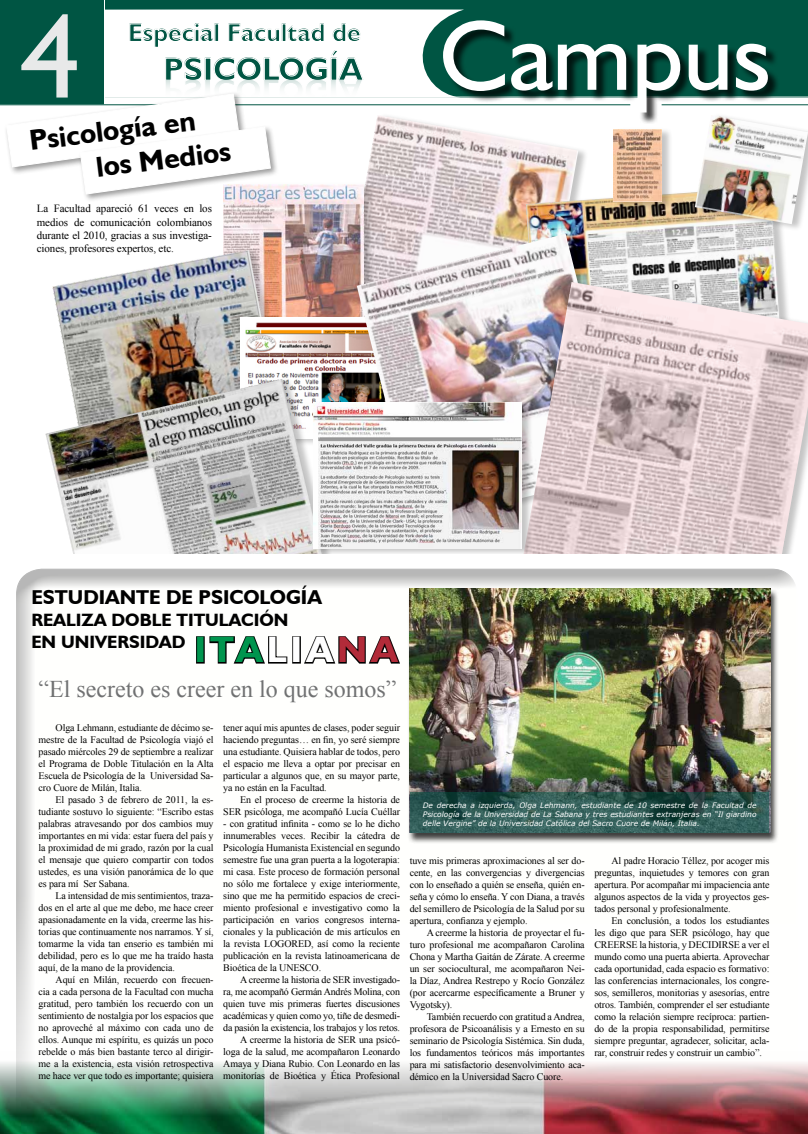
<style>
.page{position:relative;width:808px;height:1134px;background:#fff}
.page>*{position:absolute;margin:0;border:0;box-sizing:border-box;transform-origin:0 0}
.t1{font:120px "Humanist 521 BT";color:#e8e9e9}
.t2{font:100px "Humanist 521 BT";color:#fff}
.t3{font:700 36.8px "Humanist 521 BT";letter-spacing:.11em;color:#00954e}
.t4{font:700 32.4px "Humanist 521 BT";color:#005543}
.t5{font:700 28.9px/34.6px "Humanist 521 BT";color:#000}
.t6{font:700 25.6px "Humanist 521 BT";color:#005543}
.t7{font:24px "Times New Roman";color:#707172}
.t8{font:700 20.1px "Humanist 521 BT";color:#000}
.t9{font:700 17.8px/22.3px "Humanist 521 BT";color:#000}
.t10{font:11px/13.2px "Times New Roman";letter-spacing:-.01em;color:#000;text-align:justify}
.t11{font:10px/12px "Times New Roman";letter-spacing:-.01em;color:#000;text-align:justify}
.t12{font:italic 7.5px/9px "Verdana";color:#fff;text-align:justify}
.s1{color:#fff}
.s2{color:#b22b39}
</style>
<div class="page">
<img style="left:375px;top:135px;width:203px;height:96px">
<img style="left:223px;top:195px;width:140px;height:120px">
<img style="left:52px;top:250px;width:246px;height:126px">
<img style="left:526px;top:187px;width:257px;height:92px">
<img style="left:241px;top:318px;width:116px;height:82px">
<img style="left:45px;top:379px;width:279px;height:175px">
<img style="left:357px;top:234px;width:268px;height:166px">
<div style="left:695px;top:112px;width:113px;height:120px;background:#000;opacity:.23"></div>
<img style="left:695px;top:115px;width:113px;height:109px">
<img style="left:516px;top:282px;width:292px;height:272px">
<div style="left:314px;top:400px;width:219px;height:156px;background:#000;opacity:.23"></div>
<img style="left:314px;top:402px;width:208px;height:146px">
<div style="left:0;top:555px;width:808px;height:185px;background:#fff"></div>
<div style="left:496px;top:0;width:312px;height:98px;background:#005543"></div>
<div style="left:445px;top:22px;width:335px;height:102px;background:#000;opacity:.75"></div>
<hr style="left:0;top:104px;width:630px;height:1px;background:#005543">
<hr style="left:662px;top:104px;width:146px;height:1px;background:#005543">
<div style="left:15px;top:569px;width:783px;height:565px;background:#000;opacity:.75"></div>
<img style="left:0;top:1052px;width:808px;height:82px">
<div style="left:407px;top:589px;width:371px;height:255px;background:#000;opacity:.75"></div>
<img style="left:410px;top:588px;width:360px;height:245px">
<svg style="left:410px;top:793px;width:358px;height:40px;background:#2d5853"></svg>
<div style="left:613px;top:127px;width:60px;height:83px;background:#000;opacity:.23"></div>
<img style="left:613px;top:130px;width:49px;height:71px">
<div style="left:77px;top:124px;width:201px;height:78px;background:#000;opacity:.4"></div>
<svg style="left:0;top:0;width:496px;height:195px"></svg>
<div style="left:196px;top:636px;width:9px;height:28px;border:2px solid #000"></div>
<svg style="left:208px;top:635px;width:80px;height:30px"></svg>
<div style="left:292px;top:636px;width:9px;height:28px;border:2px solid #000"></div>
<svg style="left:302px;top:635px;width:100px;height:31px"></svg>
<h1 class="t1" style="left:21px;top:-17px;width:62px">4</h1>
<h2 class="t2" style="left:439px;top:-6px;width:333px">Campus</h2>
<h3 class="t6" style="left:128px;top:17px;width:234px">Especial Facultad de</h3>
<h3 class="t4" style="left:163px;top:49px;width:200px">PSICOLOGÍA</h3>
<h3 class="t5" style="left:90px;top:115px;width:137px;text-indent:-63px;rotate:-7deg">Psicología en los Medios</h3>
<p class="t10" style="left:37px;top:202px;width:177px">La Facultad apareció 61 veces en los medios de comunicación colombianos durante el 2010, gracias a sus investiga&shy;ciones, profesores expertos, etc.</p>
<h3 class="t8" style="left:31px;top:584px;width:292px">ESTUDIANTE DE PSICOLOGÍA</h3>
<h3 class="t9" style="left:31px;top:608px;width:258px">REALIZA DOBLE TITULACIÓN<br>EN UNIVERSIDAD</h3>
<h3 class="t7" style="left:39px;top:673px;width:359px">“El secreto es creer en lo que somos”</h3>
<p class="t11" style="left:39px;top:721px;width:177px;text-indent:17px">Olga Lehmann, estudiante de décimo se&shy;mestre de la Facultad de Psicología viajó el pasado miércoles 29 de septiembre a realizar el Programa de Doble Titulación en la Alta Escuela de Psicología de la Universidad Sa&shy;cro Cuore de Milán, Italia.</p>
<p class="t11" style="left:39px;top:793px;width:177px;text-indent:17px">El pasado 3 de febrero de 2011, la es&shy;tudiante sostuvo lo siguiente: “Escribo estas palabras atravesando por dos cambios muy importantes en mi vida: estar fuera del país y la proximidad de mi grado, razón por la cual el mensaje que quiero compartir con todos ustedes, es una visión panorámica de lo que es para mí Ser Sabana.</p>
<p class="t11" style="left:39px;top:889px;width:177px;text-indent:17px">La intensidad de mis sentimientos, traza&shy;dos en el arte al que me debo, me hace creer apasionadamente en la vida, creerme las his&shy;torias que continuamente nos narramos. Y sí, tomarme la vida tan enserio es también mi debilidad, pero es lo que me ha traído hasta aquí, de la mano de la providencia.</p>
<p class="t11" style="left:39px;top:973px;width:177px;text-indent:17px">Aquí en Milán, recuerdo con frecuen&shy;cia a cada persona de la Facultad con mucha gratitud, pero también los recuerdo con un sentimiento de nostalgia por los espacios que no aproveché al máximo con cada uno de ellos. Aunque mi espíritu, es quizás un poco rebelde o más bien bastante terco al dirigir&shy;me a la existencia, esta visión retrospectiva me hace ver que todo es importante; quisiera</p>
<h3 class="t3" style="left:194px;top:627px;width:205px">ITA<span class="s1">LIA</span><span class="s2">NA</span></h3>
<p class="t11" style="left:223px;top:721px;width:178px">tener aquí mis apuntes de clases, poder seguir haciendo preguntas… en fin, yo seré siempre una estudiante. Quisiera hablar de todos, pero el espacio me lleva a optar por precisar en particular a algunos que, en su mayor parte, ya no están en la Facultad.</p>
<p class="t11" style="left:223px;top:793px;width:178px;text-align:right">En el proceso de creerme la historia de<br>SER psicóloga, me acompañó Lucía Cuéllar</p>
<p class="t11" style="left:223px;top:817px;width:178px">- con gratitud infinita - como se lo he dicho innumerables veces. Recibir la cátedra de Psicología Humanista Existencial en segundo semestre fue una gran puerta a la logoterapia: mi casa. Este proceso de formación personal no sólo me fortalece y exige interiormente, sino que me ha permitido espacios de creci&shy;miento profesional e investigativo como la participación en varios congresos interna&shy;cionales y la publicación de mis artículos en la revista LOGORED, así como la reciente publicación en la revista latinoamericana de Bioética de la UNESCO.</p>
<p class="t11" style="left:223px;top:973px;width:178px;text-align:right">A creerme la historia de SER investigado-<br>ra, me acompañó Germán Andrés Molina, con quien tuve mis primeras fuertes discusiones académicas y quien como yo, tiñe de desmedi&shy;da pasión la existencia, los trabajos y los retos.<br>A creerme la historia de SER una psicó&shy;loga de la salud, me acompañaron Leonardo Amaya y Diana Rubio. Con Leonardo en las monitorías de Bioética y Ética Profesional</p>
<p class="t12" style="left:423px;top:801px;width:335px">De derecha a izquierda, Olga Lehmann, estudiante de 10 semestre de la Facultad de Psicología de la Universidad de La Sabana y tres estudiantes extranjeras en “Il giardino delle Vergine” de la Universidad Católica del Sacro Cuore de Milán, Italia.</p>
<p class="t11" style="left:410px;top:854px;width:177px">tuve mis primeras aproximaciones al ser do&shy;cente, en las convergencias y divergencias con lo enseñado a quién se enseña, quién en&shy;seña y cómo lo enseña. Y con Diana, a través del semillero de Psicología de la Salud por su apertura, confianza y ejemplo.</p>
<p class="t11" style="left:410px;top:926px;width:177px;text-indent:17px">A creerme la historia de proyectar el fu&shy;turo profesional me acompañaron Carolina Chona y Martha Gaitán de Zárate. A creerme un ser sociocultural, me acompañaron Nei&shy;la Díaz, Andrea Restrepo y Rocío González (por acercarme específicamente a Bruner y Vygotsky).</p>
<p class="t11" style="left:410px;top:1010px;width:177px;text-indent:17px">También recuerdo con gratitud a Andrea, profesora de Psicoanálisis y a Ernesto en su seminario de Psicología Sistémica. Sin duda, los fundamentos teóricos más importantes para mi satisfactorio desenvolvimiento aca&shy;démico en la Universidad Sacro Cuore.</p>
<p class="t11" style="left:594px;top:854px;width:177px;text-indent:17px">Al padre Horacio Téllez, por acoger mis preguntas, inquietudes y temores con gran apertura. Por acompañar mi impaciencia ante algunos aspectos de la vida y proyectos ges&shy;tados personal y profesionalmente.</p>
<p class="t11" style="left:594px;top:914px;width:177px;text-indent:17px">En conclusión, a todos los estudiantes les digo que para SER psicólogo, hay que CREERSE la historia, y DECIDIRSE a ver el mundo como una puerta abierta. Aprovechar cada oportunidad, cada espacio es formativo: las conferencias internacionales, los congre&shy;sos, semilleros, monitorias y asesorías, entre otros. También, comprender el ser estudiante como la relación siempre recíproca: partien&shy;do de la propia responsabilidad, permitirse siempre preguntar, agradecer, solicitar, acla&shy;rar, construir redes y construir un cambio”.</p>
</div>
